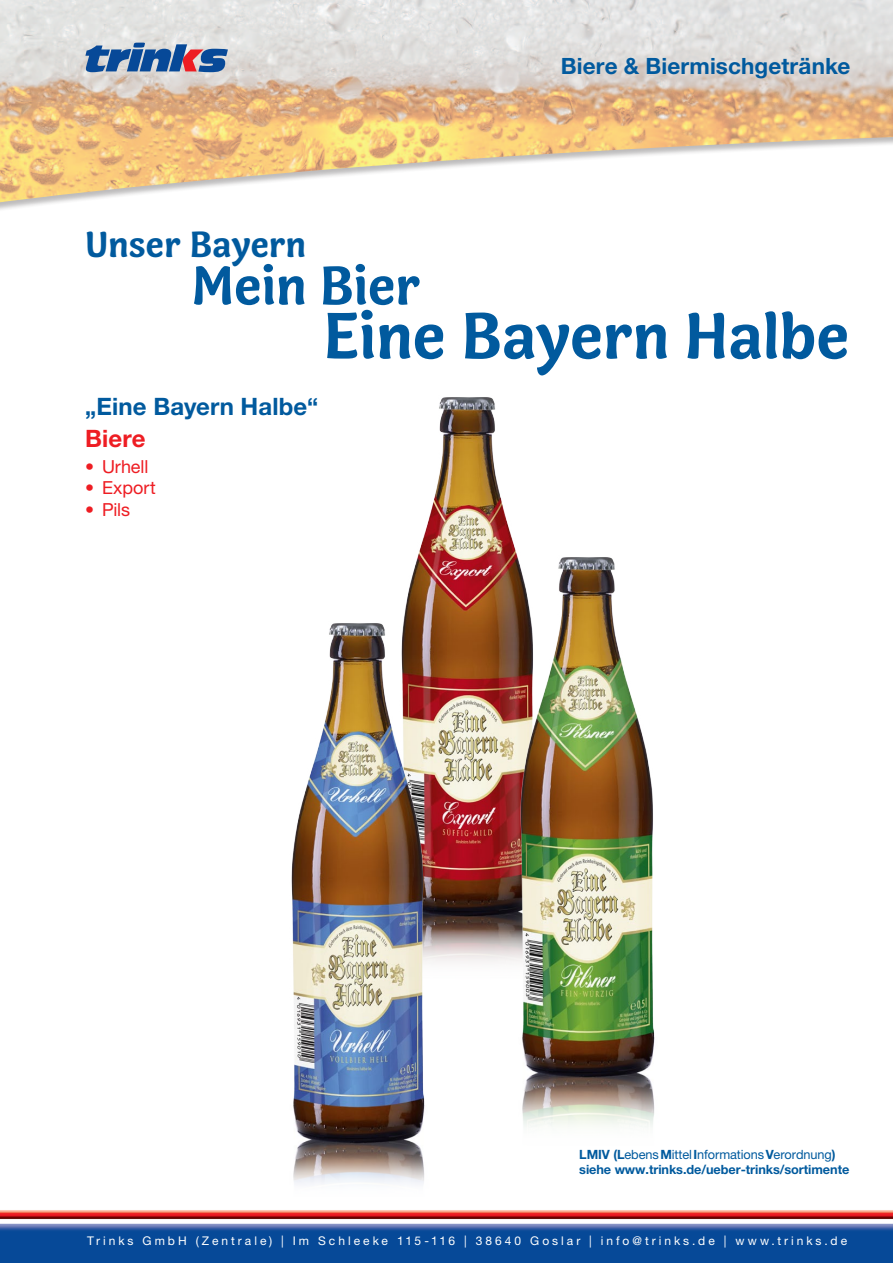
<style>
.page{position:relative;width:893px;height:1263px;background:#fff}
.page>*{position:absolute;margin:0;border:0;box-sizing:border-box;transform-origin:0 0}
.t1{font:700 67.5px "Capucine Basic";color:#015a9e}
.t2{font:700 56.25px "Capucine Basic";color:#015a9e}
.t3{font:700 37.5px "Capucine Basic";letter-spacing:.005em;color:#015a9e}
.t4{font:700 24px "Helvetica Neue LT Pro";letter-spacing:.005em;color:#015a9e}
.t5{font:700 24px "Helvetica Neue LT Pro";letter-spacing:.005em;color:#ee1d23}
.t6{font:700 22.5px "Helvetica Neue LT Pro";letter-spacing:.005em;color:#015a9e}
.t7{font:18px "Helvetica Neue LT Pro";color:#ee1d23}
.t8{font:700 12.75px/15.3px "Helvetica Neue LT Pro";letter-spacing:-.005em;color:#015a9e}
.t9{font:12px "Helvetica Neue LT Pro";letter-spacing:.245em;color:#fff}
.s1{font-weight:400}
</style>
<div class="page">
<img style="left:404px;top:397px;width:112px;height:565px">
<img style="left:0;top:0;width:893px;height:202px">
<img style="left:0;top:1210px;width:893px;height:53px">
<svg style="left:85px;top:43px;width:143px;height:29px;background:#687fab"></svg>
<img style="left:286px;top:618px;width:144px;height:607px">
<img style="left:515px;top:552px;width:140px;height:575px">
<h3 class="t6" style="left:561px;top:52px;width:291px">Biere &amp; Biermischgetränke</h3>
<h3 class="t3" style="left:85px;top:215px;width:223px">Unser Bayern</h3>
<h2 class="t2" style="left:192px;top:242px;width:230px">Mein Bier</h2>
<h1 class="t1" style="left:324px;top:284px;width:527px">Eine Bayern Halbe</h1>
<h3 class="t4" style="left:85px;top:391px;width:235px">„Eine Bayern Halbe“</h3>
<h3 class="t5" style="left:85px;top:424px;width:62px">Biere</h3>
<h3 class="t7" style="left:85px;top:456px;width:65px">• Urhell</h3>
<h3 class="t7" style="left:85px;top:477px;width:72px">• Export</h3>
<h3 class="t7" style="left:85px;top:499px;width:47px">• Pils</h3>
<p class="t8" style="left:579px;top:1146px;width:272px">LMIV (L<span class="s1">ebens</span>M<span class="s1">ittel</span>I<span class="s1">nformations</span>V<span class="s1">erordnung</span>) siehe www.trinks.de/ueber-trinks/sortimente</p>
<p class="t9" style="left:87px;top:1233px;width:761px">Trinks GmbH (Zentrale) | Im Schleeke 115-116 | 38640 Goslar | info@trinks.de | www.trinks.de</p>
</div>
